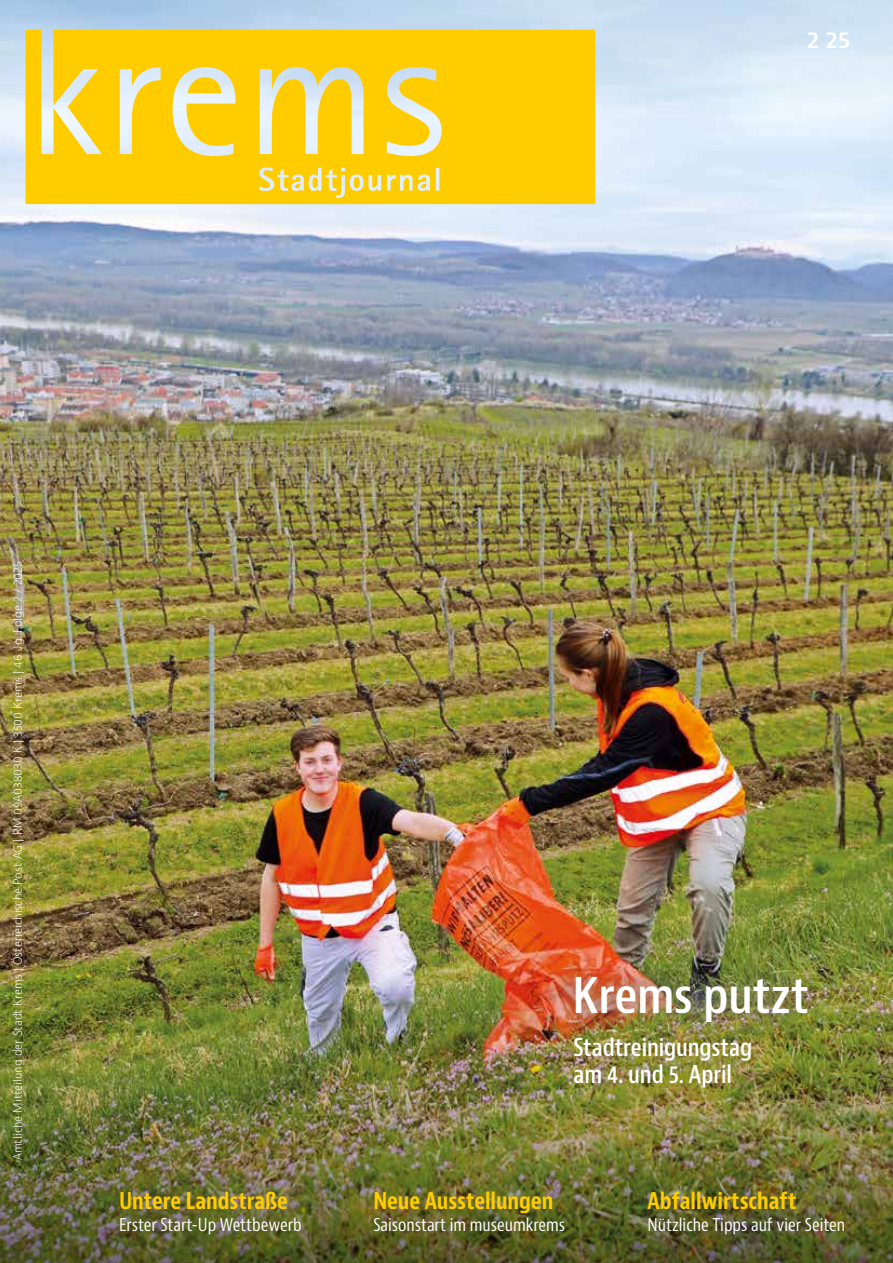
<style>
.page{position:relative;width:893px;height:1263px;background:#fff}
.page>*{position:absolute;margin:0;border:0;box-sizing:border-box;transform-origin:0 0}
.t1{font:600 condensed 48px "Bernino Sans";letter-spacing:-.005em;color:#fff}
.t2{font:600 condensed 24px/27px "Bernino Sans";letter-spacing:-.005em;color:#fff}
.t3{font:700 condensed 22.5px "Bernino Sans";letter-spacing:-.005em;color:#fc0}
.t4{font:600 22.5px "Bernino Sans";color:#fff}
.t5{font:condensed 17.25px "Bernino Sans";color:#fff}
.t6{font:300 11.25px "Bernino Sans";color:#fff}
</style>
<div class="page">
<img style="left:0;top:0;width:893px;height:945px">
<img style="left:0;top:945px;width:893px;height:318px">
<div style="left:543px;top:954px;width:277px;height:89px;background:#706f6f;opacity:.9"></div>
<svg style="left:1px;top:0;width:892px;height:116px;background:#cbdff1"></svg>
<svg style="left:26px;top:30px;width:569px;height:174px;background:#fad023"></svg>
<h3 class="t4" style="left:807px;top:25px;width:45px">2 25</h3>
<p class="t6" style="left:10px;top:1160px;width:600px;rotate:-90deg">Amtliche Mitteilung der Stadt Krems | Österreichische Post AG | RM 09A038030 K | 3500 Krems | 46. Jg. Folge 2 / 2025</p>
<h3 class="t3" style="left:119px;top:1187px;width:170px">Untere Landstraße</h3>
<h3 class="t5" style="left:119px;top:1214px;width:184px">Erster Start-Up Wettbewerb</h3>
<h1 class="t1" style="left:572px;top:966px;width:238px">Krems putzt</h1>
<h2 class="t2" style="left:574px;top:1034px;width:180px">Stadtreinigungstag am 4. und 5. April</h2>
<h3 class="t3" style="left:373px;top:1187px;width:181px">Neue Ausstellungen</h3>
<h3 class="t5" style="left:373px;top:1214px;width:193px">Saisonstart im museumkrems</h3>
<h3 class="t3" style="left:647px;top:1187px;width:151px">Abfallwirtschaft</h3>
<h3 class="t5" style="left:647px;top:1214px;width:199px">Nützliche Tipps auf vier Seiten</h3>
</div>
